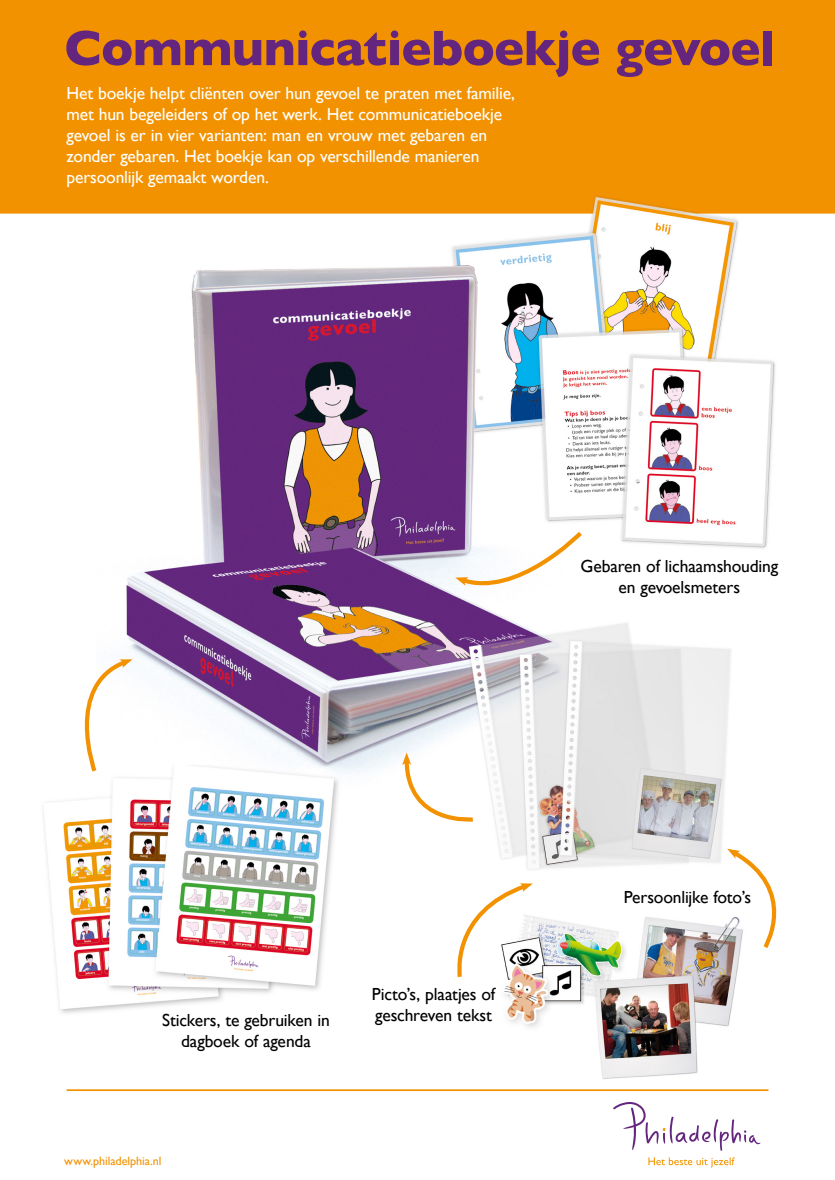
<style>
.page{position:relative;width:835px;height:1180px;background:#fff}
.page>*{position:absolute;margin:0;border:0;box-sizing:border-box;transform-origin:0 0}
.t1{font:700 50.47px "Gill Sans";letter-spacing:-.015em;color:#64257e}
.t2{font:17.5px/21px "Gill Sans";letter-spacing:-.01em;color:#fff}
.t3{font:17.5px/21px "Gill Sans";letter-spacing:-.01em;color:#000;text-align:center}
.t4{font:12.14px "Gill Sans";letter-spacing:-.005em;color:#f39200}
</style>
<div class="page">
<img style="left:0;top:0;width:834px;height:1092px">
<hr style="left:66px;top:1089px;width:702px;height:2px;background:#f39200">
<svg style="left:402px;top:752px;width:75px;height:73px"></svg>
<svg style="left:727px;top:847px;width:72px;height:104px"></svg>
<svg style="left:449px;top:880px;width:84px;height:101px"></svg>
<svg style="left:455px;top:529px;width:129px;height:69px"></svg>
<svg style="left:64px;top:656px;width:68px;height:119px"></svg>
<svg style="left:613px;top:1102px;width:147px;height:49px"></svg>
<svg style="left:648px;top:1157px;width:86px;height:10px"></svg>
<h1 class="t1" style="left:64px;top:19px;width:712px">Communicatieboekje gevoel</h1>
<p class="t2" style="left:66px;top:83px;width:450px">Het boekje helpt cliënten over hun gevoel te praten met familie, met hun begeleiders of op het werk. Het communicatieboekje gevoel is er in vier varianten: man en vrouw met gebaren en zonder gebaren. Het boekje kan op verschillende manieren persoonlijk gemaakt worden.</p>
<p class="t3" style="left:580px;top:555px;width:199px">Gebaren of lichaamshouding en gevoelsmeters</p>
<p class="t3" style="left:162px;top:1009px;width:169px">Stickers, te gebruiken in dagboek of agenda</p>
<p class="t4" style="left:64px;top:1154px;width:99px">www.philadelphia.nl</p>
<p class="t3" style="left:372px;top:983px;width:125px;text-align:left">Picto’s, plaatjes of geschreven tekst</p>
<p class="t3" style="left:623px;top:886px;width:129px">Persoonlijke foto’s</p>
</div>
